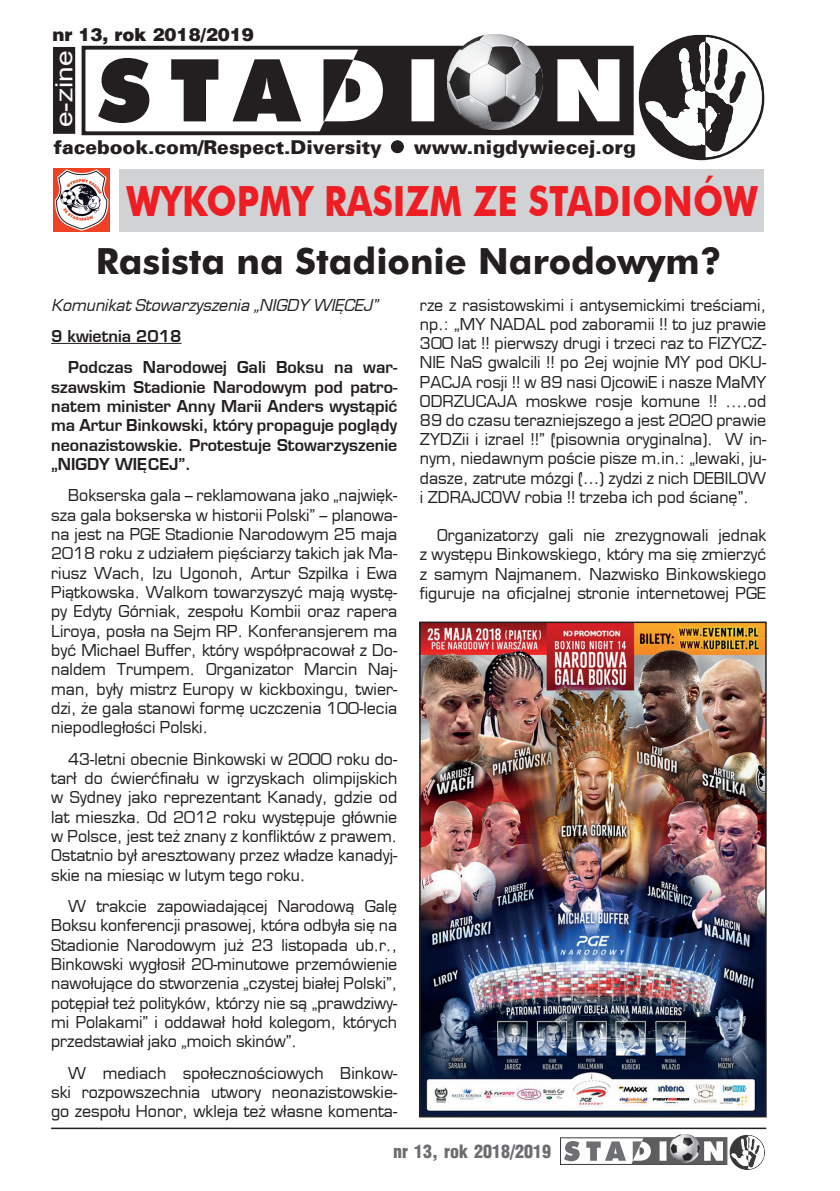
<style>
.page{position:relative;width:840px;height:1191px;background:#fff}
.page>*{position:absolute;margin:0;border:0;box-sizing:border-box;transform-origin:0 0}
.t1{font:700 41.6px "Futura BT";color:#ee1d23;scale:.85 1}
.t2{font:700 36px "Futura EU";color:#231f20}
.t3{font:23.8px "Arial";color:#fff;scale:1.19 1}
.t4{font:19.2px "USA Black";color:#231f20}
.t5{font:900 18px "Switzerland Cond";color:#6c6d70}
.t6{font:900 18px "Switzerland";color:#231f20}
.t7{font:16px/19.4px "Euromode";color:#231f20;text-align:justify}
.t8{font:700 16px/19.4px "Euromode";color:#231f20}
.t9{font:italic 16px "Euromode";color:#231f20}
</style>
<div class="page">
<hr style="left:51px;top:1127px;width:714px;height:2px;background:#231f20">
<svg style="left:563px;top:1135px;width:202px;height:35px"></svg>
<img style="left:670px;top:1134px;width:28px;height:29px">
<hr style="left:51px;top:343px;width:130px;height:1px;background:#231f20">
<img style="left:422px;top:624px;width:341px;height:490px">
<div style="left:419px;top:621px;width:347px;height:496px;border:2px solid #231f20"></div>
<div style="left:119px;top:169px;width:644px;height:63px;background:#d1d2d4"></div>
<div style="left:53px;top:48px;width:22px;height:85px;background:#231f20"></div>
<div style="left:53px;top:47px;width:22px;height:87px;border:1px solid #231f20"></div>
<svg style="left:638px;top:35px;width:127px;height:125px"></svg>
<div style="left:391px;top:141px;width:12px;height:12px;background:#231f20;border-radius:50%"></div>
<div style="left:390px;top:140px;width:13px;height:13px;border:1px solid #231f20;border-radius:50%"></div>
<div style="left:81px;top:46px;width:552px;height:89px;border:4px solid #231f20"></div>
<svg style="left:98px;top:48px;width:534px;height:85px"></svg>
<img style="left:53px;top:168px;width:57px;height:64px">
<img style="left:447px;top:35px;width:95px;height:95px">
<p class="t6" style="left:52px;top:24px;width:203px">nr 13, rok 2018/2019</p>
<h3 class="t3" style="left:48px;top:127px;width:66px;rotate:-90deg">e-zine</h3>
<p class="t4" style="left:53px;top:136px;width:330px">facebook.com/Respect.Diversity</p>
<p class="t4" style="left:413px;top:136px;width:223px">www.nigdywiecej.org</p>
<h1 class="t1" style="left:126px;top:176px;width:743px">WYKOPMY RASIZM ZE STADIONÓW</h1>
<h2 class="t2" style="left:96px;top:239px;width:627px">Rasista na Stadionie Narodowym?</h2>
<p class="t9" style="left:51px;top:295px;width:328px">Komunikat Stowarzyszenia „NIGDY WIĘCEJ”</p>
<p class="t8" style="left:68px;top:320px;width:330px;line-height:31.4px;text-indent:-17px">9 kwietnia 2018<br>Podczas Narodowej Gali Boksu na war-</p>
<p class="t8" style="left:51px;top:377px;width:347px;text-align:justify">szawskim Stadionie Narodowym pod patro&shy;natem minister Anny Marii Anders wystąpić ma Artur Binkowski, który propaguje poglądy neonazistowskie. Protestuje Stowarzyszenie „NIGDY WIĘCEJ”.</p>
<p class="t7" style="left:51px;top:486px;width:347px;text-indent:17px">Bokserska gala – reklamowana jako „najwięk&shy;sza gala bokserska w historii Polski” – planowa&shy;na jest na PGE Stadionie Narodowym 25 maja 2018 roku z udziałem pięściarzy takich jak Ma&shy;riusz Wach, Izu Ugonoh, Artur Szpilka i Ewa Piątkowska. Walkom towarzyszyć mają wystę&shy;py Edyty Górniak, zespołu Kombii oraz rapera Liroya, posła na Sejm RP. Konferansjerem ma być Michael Buffer, który współpracował z Do&shy;naldem Trumpem. Organizator Marcin Naj&shy;man, były mistrz Europy w kickboxingu, twier&shy;dzi, że gala stanowi formę uczczenia 100-lecia niepodległości Polski.</p>
<p class="t7" style="left:51px;top:749px;width:347px;text-indent:17px">43-letni obecnie Binkowski w 2000 roku do&shy;tarł do ćwierćfinału w igrzyskach olimpijskich w Sydney jako reprezentant Kanady, gdzie od lat mieszka. Od 2012 roku występuje głównie w Polsce, jest też znany z konfliktów z prawem.<br>Ostatnio był aresztowany przez władze kanadyj&shy;skie na miesiąc w lutym tego roku.</p>
<p class="t7" style="left:51px;top:896px;width:347px;text-indent:17px">W trakcie zapowiadającej Narodową Galę Boksu konferencji prasowej, która odbyła się na Stadionie Narodowym już 23 listopada ub.r., Binkowski wygłosił 20-minutowe przemówienie nawołujące do stworzenia „czystej białej Polski”, potępiał też polityków, którzy nie są „prawdziwy&shy;mi Polakami” i oddawał hołd kolegom, których przedstawiał jako „moich skinów”.</p>
<p class="t7" style="left:51px;top:1063px;width:347px;text-indent:17px">W mediach społecznościowych Binkow&shy;ski rozpowszechnia utwory neonazistowskie&shy;go zespołu Honor, wkleja też własne komenta-</p>
<p class="t7" style="left:420px;top:295px;width:347px">rze z rasistowskimi i antysemickimi treściami, np.: „MY NADAL pod zaboramii !! to juz prawie 300 lat !! pierwszy drugi i trzeci raz to FIZYCZ-NIE NaS gwalcili !! po 2ej wojnie MY pod OKU-PACJA rosji !! w 89 nasi OjcowiE i nasze MaMY ODRZUCAJA moskwe rosje komune !! ....od 89 do czasu terazniejszego a jest 2020 prawie ZYDZii i izrael !!” (pisownia oryginalna). W in&shy;nym, niedawnym poście pisze m.in.: „lewaki, ju&shy;dasze, zatrute mózgi (…) zydzi z nich DEBILOW i ZDRAJCOW robia !! trzeba ich pod ścianę”.</p>
<p class="t7" style="left:420px;top:526px;width:347px;text-indent:17px">Organizatorzy gali nie zrezygnowali jednak z występu Binkowskiego, który ma się zmierzyć z samym Najmanem. Nazwisko Binkowskiego figuruje na oficjalnej stronie internetowej PGE</p>
<p class="t5" style="left:393px;top:1139px;width:159px">nr 13, rok 2018/2019</p>
</div>
